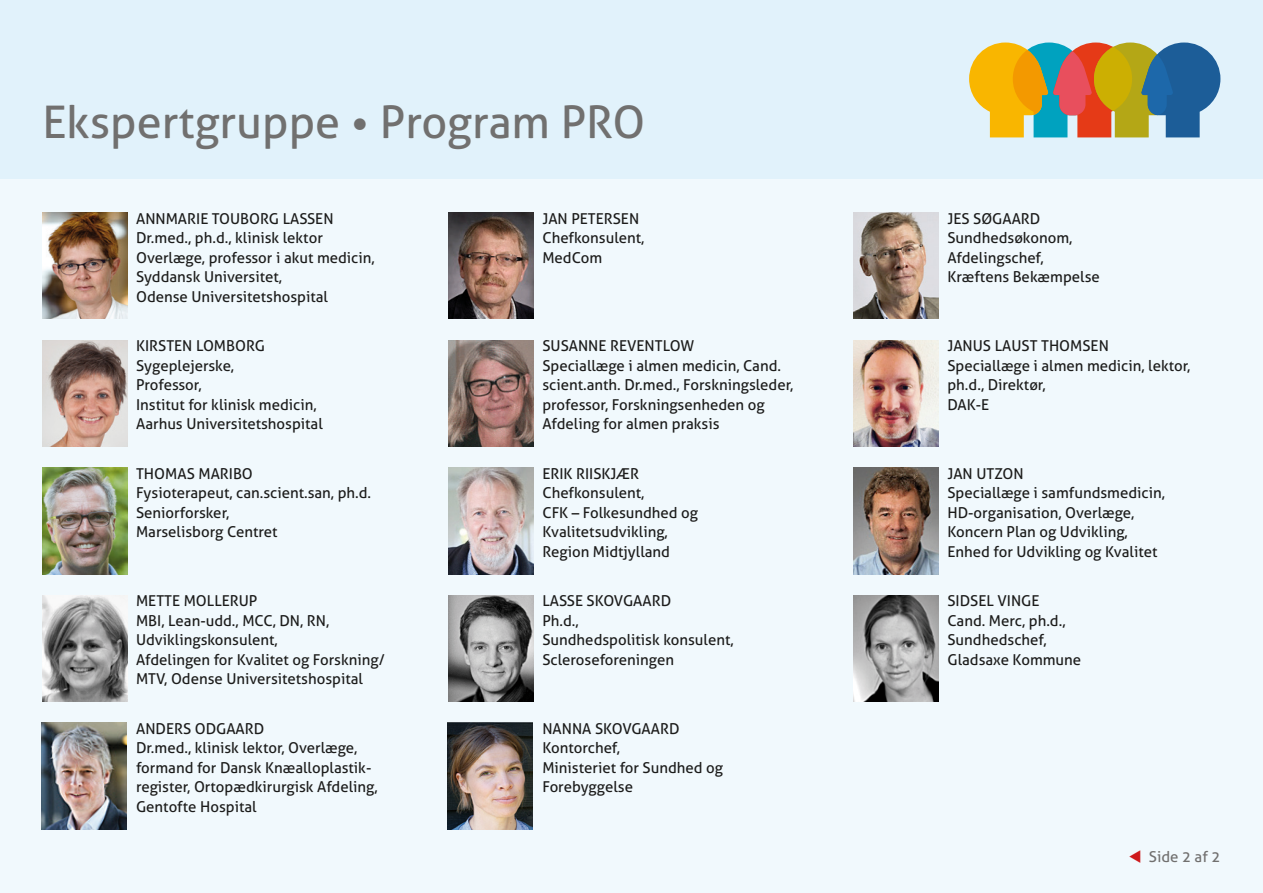
<style>
.page{position:relative;width:1263px;height:893px;background:#fff}
.page>*{position:absolute;margin:0;border:0;box-sizing:border-box;transform-origin:0 0}
.t1{font:45px "Aller";color:#71706f}
.t2{font:15px/19.5px "Aller";color:#1c1c1b}
.t3{font:15px "Aller";color:#71706f}
.s1{font-family:"Ding Two";color:#ce1a1c}
</style>
<div class="page">
<div style="left:0;top:179px;width:1263px;height:714px;background:#f1f9fd"></div>
<div style="left:0;top:0;width:1263px;height:179px;background:#e1f2fb"></div>
<svg style="left:969px;top:43px;width:251px;height:94px;background:#9f9461"></svg>
<img style="left:43px;top:213px;width:85px;height:106px">
<img style="left:43px;top:340px;width:85px;height:106px">
<img style="left:43px;top:468px;width:85px;height:106px">
<img style="left:43px;top:595px;width:85px;height:107px">
<img style="left:41px;top:723px;width:85px;height:106px">
<img style="left:449px;top:213px;width:85px;height:106px">
<img style="left:449px;top:340px;width:85px;height:106px">
<img style="left:449px;top:468px;width:85px;height:106px">
<img style="left:449px;top:595px;width:85px;height:107px">
<img style="left:448px;top:723px;width:85px;height:106px">
<img style="left:854px;top:213px;width:85px;height:106px">
<img style="left:854px;top:340px;width:85px;height:106px">
<img style="left:854px;top:468px;width:85px;height:106px">
<img style="left:854px;top:595px;width:85px;height:107px">
<h1 class="t1" style="left:43px;top:94px;width:604px">Ekspertgruppe • Program PRO</h1>
<p class="t2" style="left:136px;top:209px;width:240px">ANNMARIE TOUBORG LASSEN<br>Dr.med., ph.d., klinisk lektor<br>Overlæge, professor i akut medicin,<br>Syddansk Universitet,<br>Odense Universitetshospital</p>
<p class="t2" style="left:136px;top:336px;width:188px">KIRSTEN LOMBORG<br>Sygeplejerske,<br>Professor,<br>Institut for klinisk medicin,<br>Aarhus Universitetshospital</p>
<p class="t2" style="left:136px;top:464px;width:237px">THOMAS MARIBO<br>Fysioterapeut, can.scient.san, ph.d.<br>Seniorforsker,<br>Marselisborg Centret</p>
<p class="t2" style="left:136px;top:591px;width:250px">METTE MOLLERUP<br>MBI, Lean-udd., MCC, DN, RN,<br>Udviklingskonsulent,<br>Afdelingen for Kvalitet og Forskning/<br>MTV, Odense Universitetshospital</p>
<p class="t2" style="left:136px;top:719px;width:243px">ANDERS ODGAARD<br>Dr.med., klinisk lektor, Overlæge, formand for Dansk Knæalloplastik&shy;register, Ortopædkirurgisk Afdeling,<br>Gentofte Hospital</p>
<p class="t2" style="left:542px;top:209px;width:103px">JAN PETERSEN<br>Chefkonsulent,<br>MedCom</p>
<p class="t2" style="left:542px;top:336px;width:252px">SUSANNE REVENTLOW<br>Speciallæge i almen medicin, Cand. scient.anth. Dr.med., Forskningsleder, professor, Forskningsenheden og<br>Afdeling for almen praksis</p>
<p class="t2" style="left:542px;top:464px;width:157px">ERIK RIISKJÆR<br>Chefkonsulent,<br>CFK – Folkesundhed og<br>Kvalitetsudvikling,<br>Region Midtjylland</p>
<p class="t2" style="left:542px;top:591px;width:193px">LASSE SKOVGAARD<br>Ph.d.,<br>Sundhedspolitisk konsulent,<br>Scleroseforeningen</p>
<p class="t2" style="left:542px;top:719px;width:182px">NANNA SKOVGAARD<br>Kontorchef,<br>Ministeriet for Sundhed og<br>Forebyggelse</p>
<p class="t2" style="left:947px;top:209px;width:154px">JES SØGAARD<br>Sundhedsøkonom,<br>Afdelingschef,<br>Kræftens Bekæmpelse</p>
<p class="t2" style="left:947px;top:336px;width:244px">JANUS LAUST THOMSEN<br>Speciallæge i almen medicin, lektor, ph.d., Direktør,<br>DAK-E</p>
<p class="t2" style="left:947px;top:464px;width:219px">JAN UTZON<br>Speciallæge i samfundsmedicin,<br>HD-organisation, Overlæge,<br>Koncern Plan og Udvikling,<br>Enhed for Udvikling og Kvalitet</p>
<p class="t2" style="left:947px;top:591px;width:135px">SIDSEL VINGE<br>Cand. Merc, ph.d.,<br>Sundhedschef,<br>Gladsaxe Kommune</p>
<p class="t3" style="left:1128px;top:847px;width:93px"><span class="s1">{</span> Side 2 af 2</p>
</div>
